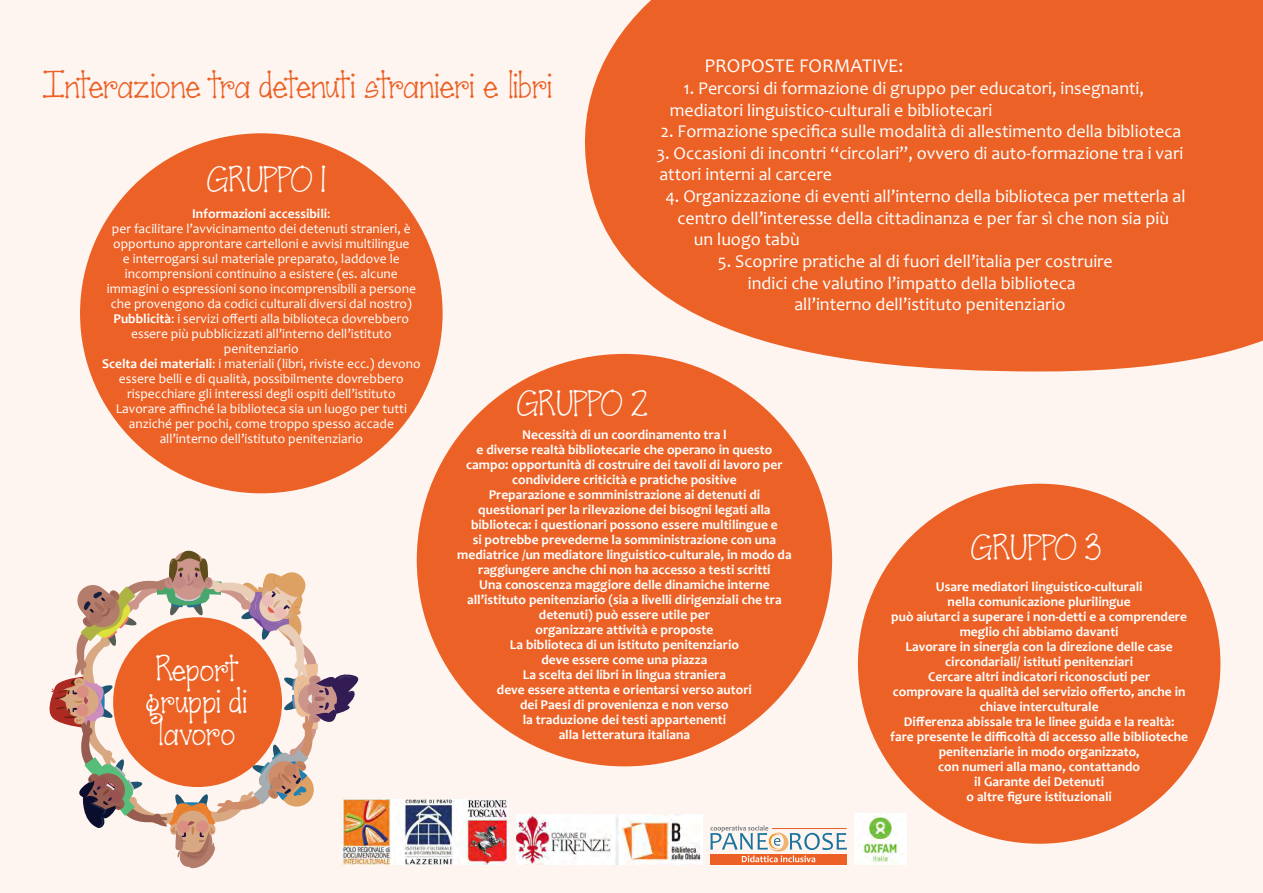
<style>
.page{position:relative;width:1263px;height:893px;background:#fef5f1}
.page>*{position:absolute;margin:0;border:0;box-sizing:border-box;transform-origin:0 0}
.t1{font:28.5px "Janda Scrapgirl Dots";letter-spacing:-.03em;color:#ec6125}
.t2{font:27px "Janda Scrapgirl Dots";color:#fff}
.t3{font:27px/32.4px "Janda Scrapgirl Dots";letter-spacing:-.03em;color:#fff;text-align:center}
.t4{font:19.5px "Candara";color:#fff}
.t5{font:18px/21.6px "Candara";color:#fff}
.t6{font:700 13.5px/15px "Candara";color:#fff;text-align:center}
.t7{font:13.5px/15px "Candara";color:#fff;text-align:center}
.s1{font-weight:400}
.s2{font-weight:700}
</style>
<div class="page">
<div style="left:80px;top:133px;width:363px;height:360px;background:#ec6125;border-radius:50%"></div>
<div style="left:417px;top:354px;width:415px;height:412px;background:#ec6125;border-radius:50%"></div>
<div style="left:858px;top:484px;width:362px;height:360px;background:#ec6125;border-radius:50%"></div>
<svg style="left:580px;top:0;width:683px;height:371px;background:#ed6e37"></svg>
<svg style="left:49px;top:550px;width:310px;height:319px"></svg>
<div style="left:113px;top:617px;width:169px;height:170px;background:#ec6225;border-radius:50%"></div>
<svg style="left:710px;top:862px;width:137px;height:3px"></svg>
<svg style="left:710px;top:825px;width:137px;height:37px"></svg>
<img style="left:343px;top:799px;width:165px;height:66px">
<img style="left:516px;top:815px;width:187px;height:50px">
<img style="left:855px;top:813px;width:51px;height:52px">
<p class="t4" style="left:704px;top:54px;width:200px">PROPOSTE FORMATIVE:</p>
<p class="t5" style="left:670px;top:77px;width:476px;text-indent:14px">1. Percorsi di formazione di gruppo per educatori, insegnanti, mediatori linguistico-culturali e bibliotecari</p>
<p class="t5" style="left:661px;top:120px;width:522px">2. Formazione specifica sulle modalità di allestimento della biblioteca</p>
<p class="t5" style="left:656px;top:142px;width:528px">3. Occasioni di incontri “circolari”, ovvero di auto-formazione tra i vari attori interni al carcere</p>
<p class="t5" style="left:665px;top:185px;width:522px">4. Organizzazione di eventi all’interno della biblioteca per metterla al</p>
<p class="t5" style="left:677px;top:207px;width:493px">centro dell’interesse della cittadinanza e per far sì che non sia più</p>
<p class="t5" style="left:694px;top:228px;width:107px">un luogo tabù</p>
<p class="t5" style="left:718px;top:250px;width:396px">5. Scoprire pratiche al di fuori dell’italia per costruire</p>
<p class="t5" style="left:748px;top:272px;width:329px">indici che valutino l’impatto della biblioteca</p>
<p class="t5" style="left:794px;top:293px;width:273px">all’interno dell’istituto penitenziario</p>
<p class="t1" style="left:43px;top:71px;width:511px">Interazione tra detenuti stranieri e libri</p>
<p class="t2" style="left:207px;top:167px;width:121px">GRUPPO 1</p>
<p class="t6" style="left:192px;top:206px;width:140px">Informazioni accessibili<span class="s1">:</span></p>
<p class="t7" style="left:107px;top:221px;width:311px">per facilitare l’avvicinamento dei detenuti stranieri, è opportuno approntare cartelloni e avvisi multilingue<br>e interrogarsi sul materiale preparato, laddove le incomprensioni continuino a esistere (es. alcune immagini o espressioni sono incomprensibili a persone che provengono da codici culturali diversi dal nostro)</p>
<p class="t7" style="left:113px;top:311px;width:297px"><span class="s2">Pubblicità</span>: i servizi offerti alla biblioteca dovrebbero essere più pubblicizzati all’interno dell’istituto penitenziario</p>
<p class="t7" style="left:102px;top:356px;width:320px"><span class="s2">Scelta dei materiali</span>: i materiali (libri, riviste ecc.) devono essere belli e di qualità, possibilmente dovrebbero rispecchiare gli interessi degli ospiti dell’istituto</p>
<p class="t7" style="left:116px;top:401px;width:293px">Lavorare affinché la biblioteca sia un luogo per tutti anziché per pochi, come troppo spesso accade all’interno dell’istituto penitenziario</p>
<p class="t2" style="left:517px;top:390px;width:132px">GRUPPO 2</p>
<p class="t6" style="left:522px;top:427px;width:206px">Necessità di un coordinamento tra l</p>
<p class="t6" style="left:466px;top:442px;width:318px">e diverse realtà bibliotecarie che operano in questo campo: opportunità di costruire dei tavoli di lavoro per condividere criticità e pratiche positive</p>
<p class="t6" style="left:457px;top:487px;width:336px">Preparazione e somministrazione ai detenuti di questionari per la rilevazione dei bisogni legati alla biblioteca: i questionari possono essere multilingue e<br>si potrebbe prevederne la somministrazione con una mediatrice /un mediatore linguistico-culturale, in modo da raggiungere anche chi non ha accesso a testi scritti</p>
<p class="t6" style="left:467px;top:577px;width:316px">Una conoscenza maggiore delle dinamiche interne all’istituto penitenziario (sia a livelli dirigenziali che tra detenuti) può essere utile per</p>
<p class="t6" style="left:535px;top:622px;width:179px">organizzare attività e proposte</p>
<p class="t6" style="left:510px;top:637px;width:230px">La biblioteca di un istituto penitenziario</p>
<p class="t6" style="left:541px;top:652px;width:167px">deve essere come una piazza</p>
<p class="t6" style="left:523px;top:667px;width:205px">La scelta dei libri in lingua straniera</p>
<p class="t6" style="left:497px;top:682px;width:256px">deve essere attenta e orientarsi verso autori</p>
<p class="t6" style="left:520px;top:697px;width:210px">dei Paesi di provenienza e non verso</p>
<p class="t6" style="left:523px;top:712px;width:205px">la traduzione dei testi appartenenti</p>
<p class="t6" style="left:559px;top:727px;width:133px">alla letteratura italiana</p>
<p class="t2" style="left:971px;top:535px;width:132px">GRUPPO 3</p>
<p class="t6" style="left:936px;top:579px;width:208px">Usare mediatori linguistico-culturali</p>
<p class="t6" style="left:947px;top:594px;width:185px">nella comunicazione plurilingue</p>
<p class="t6" style="left:891px;top:609px;width:297px">può aiutarci a superare i non-detti e a comprendere meglio chi abbiamo davanti</p>
<p class="t6" style="left:906px;top:639px;width:269px">Lavorare in sinergia con la direzione delle case circondariali/ istituti penitenziari</p>
<p class="t6" style="left:928px;top:669px;width:224px">Cercare altri indicatori riconosciuti per</p>
<p class="t6" style="left:893px;top:684px;width:294px">comprovare la qualità del servizio offerto, anche in chiave interculturale</p>
<p class="t6" style="left:904px;top:714px;width:272px">Differenza abissale tra le linee guida e la realtà:</p>
<p class="t6" style="left:890px;top:729px;width:299px">fare presente le difficoltà di accesso alle biblioteche penitenziarie in modo organizzato,</p>
<p class="t6" style="left:938px;top:759px;width:203px">con numeri alla mano, contattando</p>
<p class="t6" style="left:974px;top:774px;width:131px">il Garante dei Detenuti</p>
<p class="t6" style="left:966px;top:789px;width:147px">o altre figure istituzionali</p>
<p class="t3" style="left:146px;top:655px;width:103px">Report gruppi di lavoro</p>
</div>
